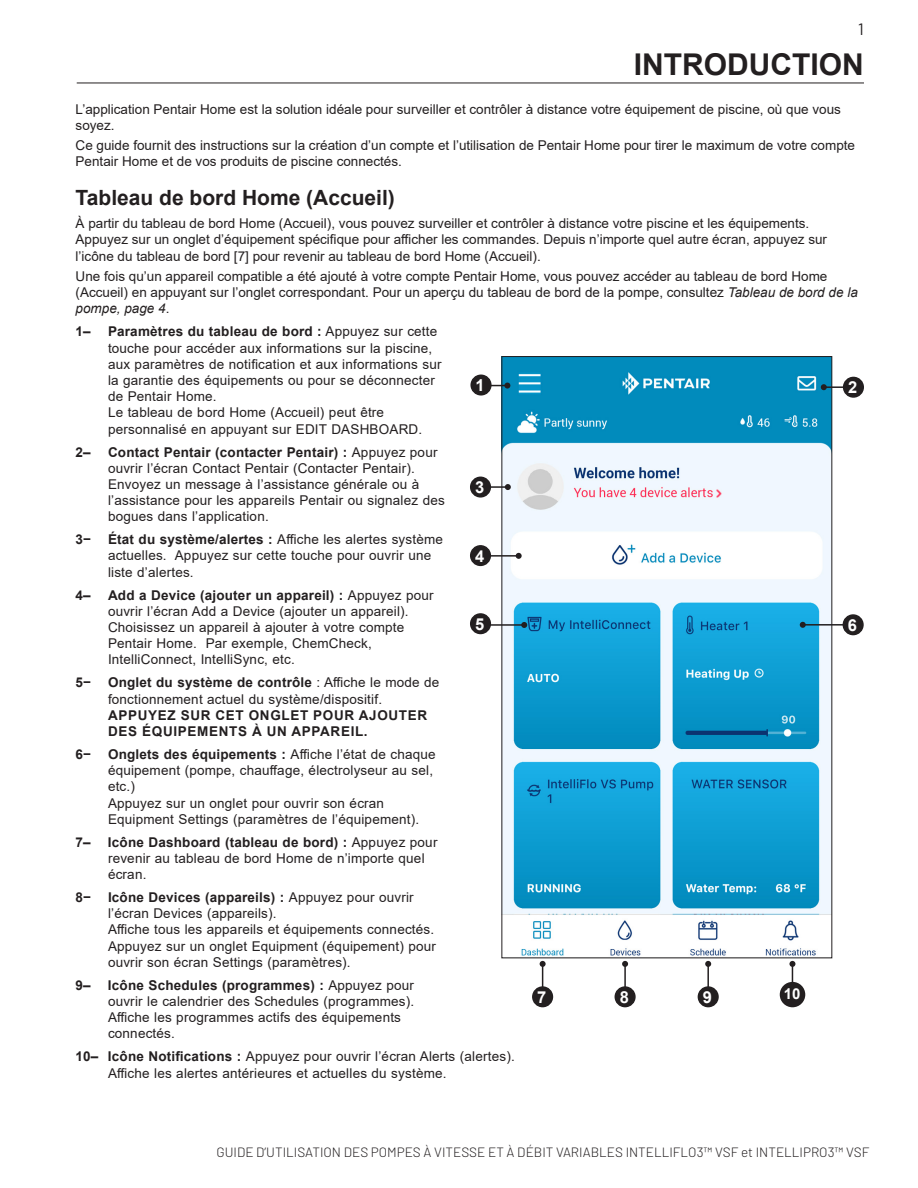
<style>
.page{position:relative;width:918px;height:1188px;background:#fff}
.page>*{position:absolute;margin:0;border:0;box-sizing:border-box;transform-origin:0 0}
.t1{font:700 30px "Arial";color:#231f20}
.t2{font:700 21px "Arial";color:#231f20}
.t3{font:700 16.5px "Arial";color:#fff}
.t4{font:16.5px "Barlow";color:#231f20}
.t5{font:700 15px "Arial";color:#fff}
.Num_List_Indent{font:13.5px/16.2px "Arial";letter-spacing:.015em;color:#231f20}
.t6{font:300 13.5px "Barlow";color:#231f20}
.Num_List_Indent-2{font:700 13.5px/16.2px "Arial";letter-spacing:.05em;color:#231f20}
.s1{font-style:italic}
.s2{font-weight:700}
</style>
<div class="page">
<hr style="left:77px;top:83px;width:787px;height:1px;background:#231f20">
<img style="left:504px;top:358px;width:326px;height:598px">
<hr style="left:481px;top:486px;width:27px;height:2px;background:#231f20">
<svg style="left:505px;top:484px;width:6px;height:6px"></svg>
<hr style="left:475px;top:555px;width:44px;height:2px;background:#231f20">
<svg style="left:516px;top:553px;width:6px;height:6px"></svg>
<hr style="left:624px;top:964px;width:2px;height:24px;background:#231f20">
<svg style="left:622px;top:961px;width:6px;height:6px"></svg>
<hr style="left:707px;top:964px;width:2px;height:24px;background:#231f20">
<svg style="left:705px;top:961px;width:6px;height:6px"></svg>
<svg style="left:540px;top:961px;width:6px;height:25px"></svg>
<svg style="left:492px;top:383px;width:18px;height:6px"></svg>
<hr style="left:803px;top:624px;width:48px;height:2px;background:#231f20">
<svg style="left:800px;top:622px;width:6px;height:6px"></svg>
<div style="left:698px;top:987px;width:20px;height:20px;background:#231f20;border-radius:50%"></div>
<div style="left:698px;top:986px;width:21px;height:21px;border:2px solid #231f20;border-radius:50%"></div>
<div style="left:615px;top:987px;width:20px;height:20px;background:#231f20;border-radius:50%"></div>
<div style="left:615px;top:986px;width:21px;height:21px;border:2px solid #231f20;border-radius:50%"></div>
<div style="left:533px;top:987px;width:19px;height:20px;background:#231f20;border-radius:50%"></div>
<div style="left:532px;top:986px;width:21px;height:21px;border:2px solid #231f20;border-radius:50%"></div>
<div style="left:843px;top:615px;width:20px;height:20px;background:#231f20;border-radius:50%"></div>
<div style="left:843px;top:614px;width:21px;height:21px;border:2px solid #231f20;border-radius:50%"></div>
<div style="left:471px;top:375px;width:20px;height:20px;background:#231f20;border-radius:50%"></div>
<div style="left:470px;top:375px;width:22px;height:21px;border:2px solid #231f20;border-radius:50%"></div>
<div style="left:471px;top:546px;width:19px;height:19px;background:#231f20;border-radius:50%"></div>
<div style="left:470px;top:545px;width:21px;height:21px;border:2px solid #231f20;border-radius:50%"></div>
<div style="left:471px;top:477px;width:19px;height:20px;background:#231f20;border-radius:50%"></div>
<div style="left:470px;top:477px;width:21px;height:21px;border:2px solid #231f20;border-radius:50%"></div>
<hr style="left:481px;top:624px;width:43px;height:2px;background:#231f20">
<svg style="left:521px;top:622px;width:6px;height:6px"></svg>
<div style="left:471px;top:614px;width:19px;height:19px;background:#231f20;border-radius:50%"></div>
<div style="left:470px;top:613px;width:21px;height:21px;border:2px solid #231f20;border-radius:50%"></div>
<svg style="left:789px;top:961px;width:6px;height:21px"></svg>
<div style="left:781px;top:983px;width:23px;height:23px;background:#231f20;border-radius:50%"></div>
<div style="left:780px;top:982px;width:25px;height:25px;border:2px solid #231f20;border-radius:50%"></div>
<hr style="left:824px;top:386px;width:27px;height:2px;background:#231f20">
<svg style="left:821px;top:384px;width:6px;height:6px"></svg>
<div style="left:844px;top:377px;width:19px;height:20px;background:#231f20;border-radius:50%"></div>
<div style="left:843px;top:377px;width:21px;height:21px;border:2px solid #231f20;border-radius:50%"></div>
<p class="t4" style="left:858px;top:19px;width:7px">1</p>
<p class="t1" style="left:634px;top:44px;width:231px">INTRODUCTION</p>
<p class="Num_List_Indent" style="left:76px;top:101px;width:767px">L’application Pentair Home est la solution idéale pour surveiller et contrôler à distance votre équipement de piscine, où que vous soyez.</p>
<p class="Num_List_Indent" style="left:76px;top:137px;width:781px">Ce guide fournit des instructions sur la création d’un compte et l’utilisation de Pentair Home pour tirer le maximum de votre compte<br>Pentair Home et de vos produits de piscine connectés.</p>
<p class="t2" style="left:76px;top:183px;width:321px">Tableau de bord Home (Accueil)</p>
<p class="Num_List_Indent" style="left:76px;top:215px;width:753px">À partir du tableau de bord Home (Accueil), vous pouvez surveiller et contrôler à distance votre piscine et les équipements.<br>Appuyez sur un onglet d’équipement spécifique pour afficher les commandes. Depuis n’importe quel autre écran, appuyez sur l’icône du tableau de bord [7] pour revenir au tableau de bord Home (Accueil).</p>
<p class="Num_List_Indent" style="left:76px;top:268px;width:784px">Une fois qu’un appareil compatible a été ajouté à votre compte Pentair Home, vous pouvez accéder au tableau de bord Home (Accueil) en appuyant sur l’onglet correspondant. Pour un aperçu du tableau de bord de la pompe, consultez <span class="s1">Tableau de bord de la pompe, page 4</span>.</p>
<p class="Num_List_Indent-2" style="left:76px;top:324px;width:17px">1–</p>
<p class="Num_List_Indent" style="left:108px;top:323px;width:335px"><span class="s2">Paramètres du tableau de bord :</span> Appuyez sur cette touche pour accéder aux informations sur la piscine, aux paramètres de notification et aux informations sur la garantie des équipements ou pour se déconnecter de Pentair Home.</p>
<p class="Num_List_Indent" style="left:108px;top:404px;width:316px">Le tableau de bord Home (Accueil) peut être personnalisé en appuyant sur EDIT DASHBOARD.</p>
<p class="Num_List_Indent-2" style="left:76px;top:444px;width:17px">2–</p>
<p class="Num_List_Indent" style="left:108px;top:444px;width:331px"><span class="s2">Contact Pentair (contacter Pentair) :</span> Appuyez pour ouvrir l’écran Contact Pentair (Contacter Pentair).</p>
<p class="Num_List_Indent" style="left:108px;top:476px;width:338px">Envoyez un message à l’assistance générale ou à l’assistance pour les appareils Pentair ou signalez des bogues dans l’application.</p>
<p class="Num_List_Indent" style="left:108px;top:531px;width:337px;text-indent:-32px"><span class="s2">3− État du système/alertes :</span> Affiche les alertes système actuelles. Appuyez sur cette touche pour ouvrir une liste d’alertes.</p>
<p class="Num_List_Indent-2" style="left:76px;top:587px;width:17px">4–</p>
<p class="Num_List_Indent" style="left:108px;top:587px;width:327px"><span class="s2">Add a Device (ajouter un appareil) :</span> Appuyez pour ouvrir l’écran Add a Device (ajouter un appareil).</p>
<p class="Num_List_Indent" style="left:108px;top:619px;width:298px">Choisissez un appareil à ajouter à votre compte<br>Pentair Home. Par exemple, ChemCheck,<br>IntelliConnect, IntelliSync, etc.</p>
<p class="Num_List_Indent" style="left:108px;top:674px;width:333px;text-indent:-32px"><span class="s2">5− Onglet du système de contrôle</span> : Affiche le mode de fonctionnement actuel du système/dispositif.</p>
<p class="Num_List_Indent-2" style="left:108px;top:707px;width:321px">APPUYEZ SUR CET ONGLET POUR AJOUTER<br>DES ÉQUIPEMENTS À UN APPAREIL.</p>
<p class="Num_List_Indent" style="left:108px;top:746px;width:329px;text-indent:-32px"><span class="s2">6− Onglets des équipements :</span> Affiche l’état de chaque équipement (pompe, chauffage, électrolyseur au sel, etc.)</p>
<p class="Num_List_Indent" style="left:108px;top:795px;width:313px">Appuyez sur un onglet pour ouvrir son écran<br>Equipment Settings (paramètres de l’équipement).</p>
<p class="Num_List_Indent-2" style="left:76px;top:834px;width:17px">7–</p>
<p class="Num_List_Indent" style="left:108px;top:834px;width:331px"><span class="s2">Icône Dashboard (tableau de bord) :</span> Appuyez pour revenir au tableau de bord Home de n’importe quel écran.</p>
<p class="Num_List_Indent" style="left:108px;top:889px;width:307px;text-indent:-32px"><span class="s2">8− Icône Devices (appareils) :</span> Appuyez pour ouvrir l’écran Devices (appareils).</p>
<p class="Num_List_Indent" style="left:108px;top:921px;width:328px">Affiche tous les appareils et équipements connectés.</p>
<p class="Num_List_Indent" style="left:108px;top:938px;width:329px">Appuyez sur un onglet Equipment (équipement) pour ouvrir son écran Settings (paramètres).</p>
<p class="Num_List_Indent-2" style="left:76px;top:977px;width:17px">9–</p>
<p class="Num_List_Indent" style="left:108px;top:977px;width:308px"><span class="s2">Icône Schedules (programmes) :</span> Appuyez pour ouvrir le calendrier des Schedules (programmes).</p>
<p class="Num_List_Indent" style="left:108px;top:1009px;width:295px">Affiche les programmes actifs des équipements connectés.</p>
<p class="Num_List_Indent" style="left:76px;top:1048px;width:441px"><span class="s2">10– Icône Notifications :</span> Appuyez pour ouvrir l’écran Alerts (alertes).</p>
<p class="Num_List_Indent" style="left:108px;top:1065px;width:340px">Affiche les alertes antérieures et actuelles du système.</p>
<p class="t3" style="left:476px;top:374px;width:11px">1</p>
<p class="t3" style="left:848px;top:376px;width:11px">2</p>
<p class="t3" style="left:475px;top:476px;width:11px">3</p>
<p class="t3" style="left:475px;top:544px;width:11px">4</p>
<p class="t3" style="left:475px;top:612px;width:11px">5</p>
<p class="t3" style="left:848px;top:613px;width:11px">6</p>
<p class="t5" style="left:784px;top:983px;width:18px">10</p>
<p class="t3" style="left:537px;top:985px;width:11px">7</p>
<p class="t3" style="left:620px;top:985px;width:11px">8</p>
<p class="t3" style="left:703px;top:985px;width:11px">9</p>
<p class="t6" style="left:217px;top:1144px;width:654px">GUIDE D’UTILISATION DES POMPES À VITESSE ET À DÉBIT VARIABLES INTELLIFLO3™ VSF et INTELLIPRO3™ VSF</p>
</div>
